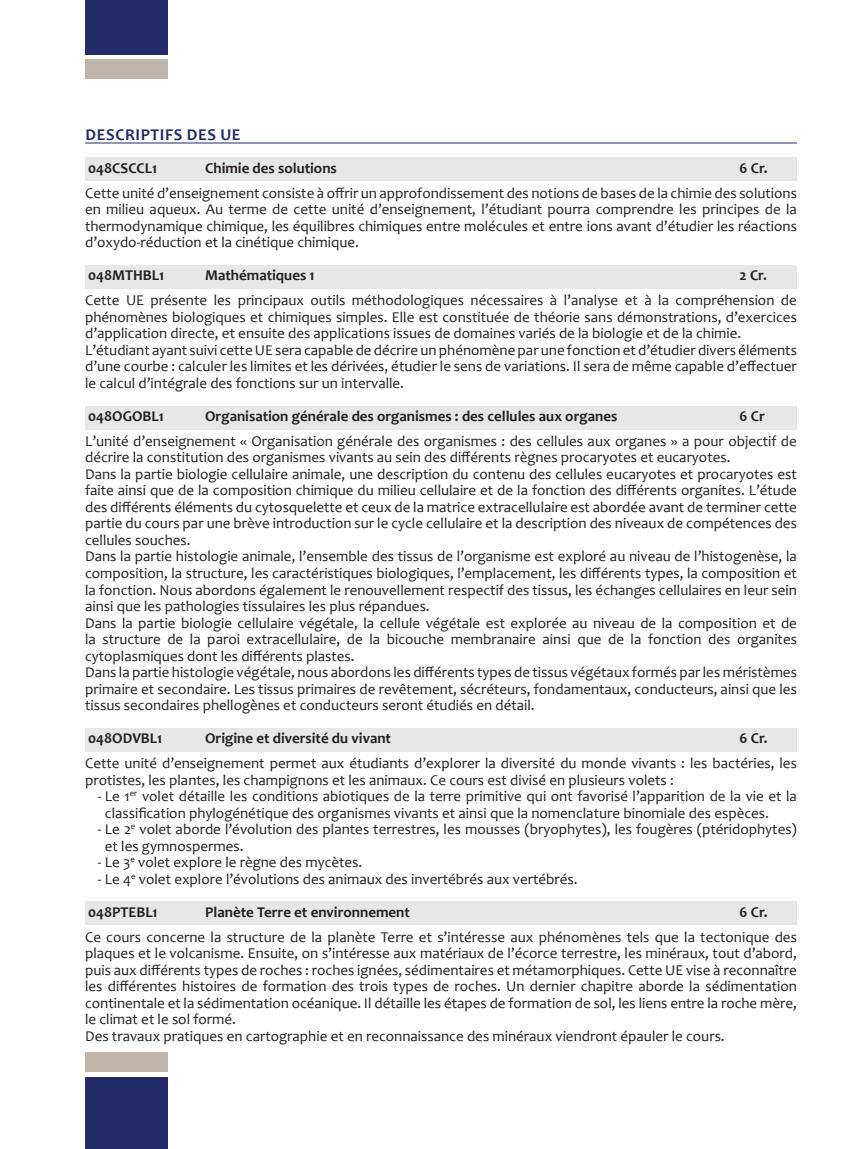
<style>
.page{position:relative;width:851px;height:1149px;background:#fff}
.page>*{position:absolute;margin:0;border:0;box-sizing:border-box;transform-origin:0 0}
.Title_Underline{font:700 16.5px "Candara";letter-spacing:.04em;color:#242b69}
.t1{font:15px/16.5px "Candara";color:#231f20;text-align:justify}
.RSyll{font:700 15px "Candara";color:#231f20}
</style>
<div class="page">
<div style="left:85px;top:1076px;width:83px;height:72px;background:#242b69"></div>
<div style="left:85px;top:1051px;width:83px;height:19px;background:#bfb5a9"></div>
<div style="left:85px;top:60px;width:83px;height:19px;background:#bfb5a9"></div>
<div style="left:85px;top:0;width:83px;height:54px;background:#242b69"></div>
<hr style="left:85px;top:143px;width:711px;height:1px;background:#242b69">
<div style="left:85px;top:157px;width:711px;height:24px;background:#e6e7e9"></div>
<div style="left:85px;top:265px;width:711px;height:23px;background:#e6e7e9"></div>
<div style="left:85px;top:405px;width:711px;height:24px;background:#e6e7e9"></div>
<div style="left:85px;top:727px;width:711px;height:24px;background:#e6e7e9"></div>
<div style="left:85px;top:901px;width:711px;height:23px;background:#e6e7e9"></div>
<p class="Title_Underline" style="left:85px;top:124px;width:157px">DESCRIPTIFS DES UE</p>
<p class="RSyll" style="left:88px;top:159px;width:71px">048CSCCL1</p>
<p class="RSyll" style="left:205px;top:159px;width:133px">Chimie des solutions</p>
<p class="RSyll" style="left:739px;top:159px;width:30px">6 Cr.</p>
<p class="t1" style="left:85px;top:184px;width:713px">Cette unité d’enseignement consiste à offrir un approfondissement des notions de bases de la chimie des solutions en milieu aqueux. Au terme de cette unité d’enseignement, l’étudiant pourra comprendre les principes de la thermodynamique chimique, les équilibres chimiques entre molécules et entre ions avant d’étudier les réactions d’oxydo-réduction et la cinétique chimique.</p>
<p class="RSyll" style="left:88px;top:266px;width:78px">048MTHBL1</p>
<p class="RSyll" style="left:205px;top:266px;width:111px">Mathématiques 1</p>
<p class="RSyll" style="left:739px;top:266px;width:29px">2 Cr.</p>
<p class="t1" style="left:85px;top:292px;width:713px">Cette UE présente les principaux outils méthodologiques nécessaires à l’analyse et à la compréhension de phénomènes biologiques et chimiques simples. Elle est constituée de théorie sans démonstrations, d’exercices d’application directe, et ensuite des applications issues de domaines variés de la biologie et de la chimie.</p>
<p class="t1" style="left:85px;top:341px;width:713px">L’étudiant ayant suivi cette UE sera capable de décrire un phénomène par une fonction et d’étudier divers éléments d’une courbe : calculer les limites et les dérivées, étudier le sens de variations. Il sera de même capable d’effectuer le calcul d’intégrale des fonctions sur un intervalle.</p>
<p class="RSyll" style="left:88px;top:407px;width:77px">048OGOBL1</p>
<p class="RSyll" style="left:205px;top:407px;width:413px">Organisation générale des organismes : des cellules aux organes</p>
<p class="RSyll" style="left:739px;top:407px;width:27px">6 Cr</p>
<p class="t1" style="left:85px;top:432px;width:713px">L’unité d’enseignement « Organisation générale des organismes : des cellules aux organes » a pour objectif de décrire la constitution des organismes vivants au sein des différents règnes procaryotes et eucaryotes.</p>
<p class="t1" style="left:85px;top:465px;width:713px">Dans la partie biologie cellulaire animale, une description du contenu des cellules eucaryotes et procaryotes est faite ainsi que de la composition chimique du milieu cellulaire et de la fonction des différents organites. L’étude des différents éléments du cytosquelette et ceux de la matrice extracellulaire est abordée avant de terminer cette partie du cours par une brève introduction sur le cycle cellulaire et la description des niveaux de compétences des cellules souches.</p>
<p class="t1" style="left:85px;top:548px;width:713px">Dans la partie histologie animale, l’ensemble des tissus de l’organisme est exploré au niveau de l’histogenèse, la composition, la structure, les caractéristiques biologiques, l’emplacement, les différents types, la composition et la fonction. Nous abordons également le renouvellement respectif des tissus, les échanges cellulaires en leur sein ainsi que les pathologies tissulaires les plus répandues.</p>
<p class="t1" style="left:85px;top:614px;width:713px">Dans la partie biologie cellulaire végétale, la cellule végétale est explorée au niveau de la composition et de la structure de la paroi extracellulaire, de la bicouche membranaire ainsi que de la fonction des organites cytoplasmiques dont les différents plastes.</p>
<p class="t1" style="left:85px;top:663px;width:713px">Dans la partie histologie végétale, nous abordons les différents types de tissus végétaux formés par les méristèmes primaire et secondaire. Les tissus primaires de revêtement, sécréteurs, fondamentaux, conducteurs, ainsi que les tissus secondaires phellogènes et conducteurs seront étudiés en détail.</p>
<p class="RSyll" style="left:88px;top:729px;width:76px">048ODVBL1</p>
<p class="RSyll" style="left:205px;top:729px;width:187px">Origine et diversité du vivant</p>
<p class="RSyll" style="left:739px;top:729px;width:30px">6 Cr.</p>
<p class="t1" style="left:85px;top:754px;width:713px">Cette unité d’enseignement permet aux étudiants d’explorer la diversité du monde vivants : les bactéries, les protistes, les plantes, les champignons et les animaux. Ce cours est divisé en plusieurs volets :</p>
<p class="t1" style="left:105px;top:787px;width:693px;text-indent:-7px">- Le 1<sup>er</sup> volet détaille les conditions abiotiques de la terre primitive qui ont favorisé l’apparition de la vie et la classification phylogénétique des organismes vivants et ainsi que la nomenclature binomiale des espèces.</p>
<p class="t1" style="left:105px;top:820px;width:693px;text-indent:-7px">- Le 2<sup>e</sup> volet aborde l’évolution des plantes terrestres, les mousses (bryophytes), les fougères (ptéridophytes) et les gymnospermes.</p>
<p class="t1" style="left:98px;top:853px;width:266px">- Le 3<sup>e</sup> volet explore le règne des mycètes.</p>
<p class="t1" style="left:98px;top:870px;width:481px">- Le 4<sup>e</sup> volet explore l’évolutions des animaux des invertébrés aux vertébrés.</p>
<p class="RSyll" style="left:88px;top:902px;width:71px">048PTEBL1</p>
<p class="RSyll" style="left:205px;top:902px;width:206px">Planète Terre et environnement</p>
<p class="RSyll" style="left:739px;top:902px;width:30px">6 Cr.</p>
<p class="t1" style="left:85px;top:928px;width:713px">Ce cours concerne la structure de la planète Terre et s’intéresse aux phénomènes tels que la tectonique des plaques et le volcanisme. Ensuite, on s’intéresse aux matériaux de l’écorce terrestre, les minéraux, tout d’abord, puis aux différents types de roches : roches ignées, sédimentaires et métamorphiques. Cette UE vise à reconnaître les différentes histoires de formation des trois types de roches. Un dernier chapitre aborde la sédimentation continentale et la sédimentation océanique. Il détaille les étapes de formation de sol, les liens entre la roche mère, le climat et le sol formé.</p>
<p class="t1" style="left:85px;top:1027px;width:641px">Des travaux pratiques en cartographie et en reconnaissance des minéraux viendront épauler le cours.</p>
</div>
